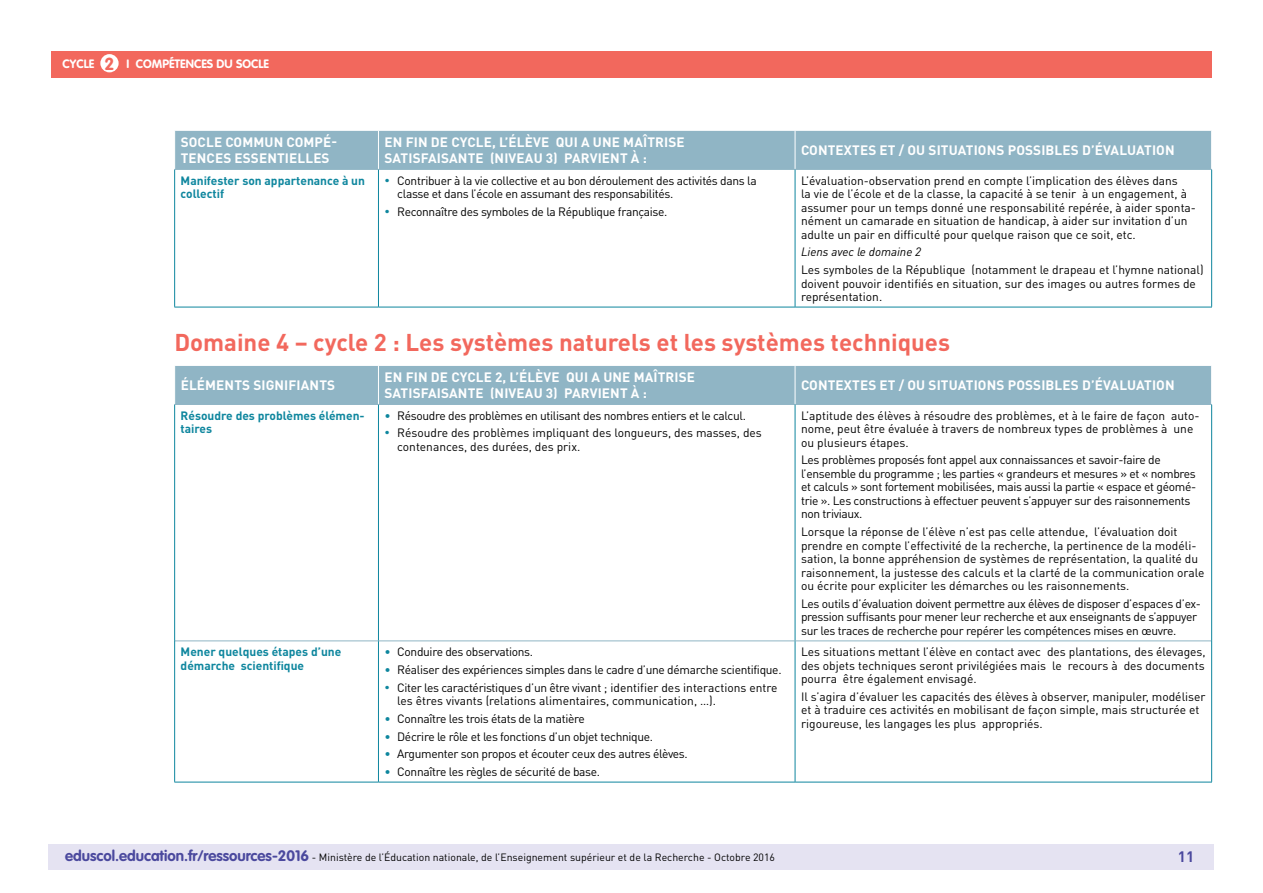
<style>
.page{position:relative;width:1263px;height:893px;background:#fff}
.page>*{position:absolute;margin:0;border:0;box-sizing:border-box;transform-origin:0 0}
._03_Titre_de_niveau{font:700 24px "DIN Pro";color:#f2685d}
.t1{font:700 17.25px "VAG Rounded Std";color:#f2685d}
.t2{font:700 15px "DIN Pro";color:#4b499e}
.Titre_têtière_tablea{font:700 13.5px/16.2px "DIN Pro";letter-spacing:.01em;color:#fff}
.Texte_courant_tablea{font:12px/13.5px "DIN Pro";letter-spacing:-.01em;color:#000}
.Texte_gras_bleu{font:700 12px/13.5px "DIN Pro";color:#0e869e}
.t3{font:700 12px "VAG Rounded Std";color:#fff}
.Texte_courant_tablea-2{font:italic 12px "DIN Pro";color:#000}
.t4{font:10.5px "DIN Pro";color:#000}
.s1{color:#0e869e}
.s2{font-family:"VAG Rounded Std";font-weight:700;font-size:15px;color:#4b499e}
</style>
<div class="page">
<div style="left:49px;top:844px;width:1165px;height:26px;background:#e5e3f2"></div>
<div style="left:51px;top:51px;width:1161px;height:27px;background:#f2685d"></div>
<div style="left:100px;top:54px;width:19px;height:18px;background:#fff;border-radius:50%"></div>
<div style="left:175px;top:131px;width:1036px;height:38px;background:#90b5c5"></div>
<hr style="left:378px;top:131px;width:1px;height:38px;background:#fff">
<hr style="left:795px;top:131px;width:1px;height:38px;background:#fff">
<hr style="left:174px;top:169px;width:204px;height:1px;background:#90b5c5">
<hr style="left:378px;top:169px;width:417px;height:1px;background:#90b5c5">
<hr style="left:795px;top:169px;width:417px;height:1px;background:#90b5c5">
<hr style="left:174px;top:170px;width:1px;height:137px;background:#0e869e">
<hr style="left:378px;top:170px;width:1px;height:137px;background:#0e869e">
<hr style="left:795px;top:170px;width:1px;height:137px;background:#0e869e">
<hr style="left:1211px;top:170px;width:1px;height:137px;background:#0e869e">
<hr style="left:174px;top:307px;width:204px;height:1px;background:#0e869e">
<hr style="left:378px;top:307px;width:417px;height:1px;background:#0e869e">
<hr style="left:795px;top:307px;width:417px;height:1px;background:#0e869e">
<div style="left:175px;top:366px;width:1036px;height:38px;background:#90b5c5"></div>
<hr style="left:378px;top:366px;width:1px;height:38px;background:#fff">
<hr style="left:795px;top:366px;width:1px;height:38px;background:#fff">
<hr style="left:174px;top:404px;width:204px;height:1px;background:#90b5c5">
<hr style="left:378px;top:404px;width:417px;height:1px;background:#90b5c5">
<hr style="left:795px;top:404px;width:417px;height:1px;background:#90b5c5">
<hr style="left:175px;top:641px;width:203px;height:1px;background:#90b5c5">
<hr style="left:378px;top:641px;width:417px;height:1px;background:#90b5c5">
<hr style="left:795px;top:641px;width:416px;height:1px;background:#90b5c5">
<hr style="left:174px;top:405px;width:1px;height:236px;background:#0e869e">
<hr style="left:378px;top:405px;width:1px;height:236px;background:#0e869e">
<hr style="left:795px;top:405px;width:1px;height:236px;background:#0e869e">
<hr style="left:1211px;top:405px;width:1px;height:236px;background:#0e869e">
<hr style="left:174px;top:641px;width:1px;height:141px;background:#0e869e">
<hr style="left:378px;top:641px;width:1px;height:141px;background:#0e869e">
<hr style="left:795px;top:641px;width:1px;height:141px;background:#0e869e">
<hr style="left:1211px;top:641px;width:1px;height:141px;background:#0e869e">
<hr style="left:174px;top:782px;width:204px;height:1px;background:#0e869e">
<hr style="left:378px;top:782px;width:417px;height:1px;background:#0e869e">
<hr style="left:795px;top:782px;width:417px;height:1px;background:#0e869e">
<p class="t3" style="left:63px;top:57px;width:33px">CYCLE</p>
<p class="t3" style="left:127px;top:57px;width:144px">I COMPÉTENCES DU SOCLE</p>
<h2 class="t1" style="left:105px;top:53px;width:11px">2</h2>
<p class="Titre_têtière_tablea" style="left:181px;top:134px;width:158px">SOCLE COMMUN COMPÉ-<br>TENCES ESSENTIELLES</p>
<p class="Titre_têtière_tablea" style="left:384px;top:134px;width:302px">EN FIN DE CYCLE, L’ÉLÈVE QUI A UNE MAÎTRISE<br>SATISFAISANTE (NIVEAU 3) PARVIENT À :</p>
<p class="Titre_têtière_tablea" style="left:801px;top:142px;width:375px">CONTEXTES ET / OU SITUATIONS POSSIBLES D’ÉVALUATION</p>
<p class="Texte_gras_bleu" style="left:181px;top:173px;width:186px">Manifester son appartenance à un collectif</p>
<p class="Texte_courant_tablea" style="left:397px;top:173px;width:361px;text-indent:-13px"><span class="s1">•</span> Contribuer à la vie collective et au bon déroulement des activités dans la classe et dans l’école en assumant des responsabilités.</p>
<p class="Texte_courant_tablea" style="left:384px;top:204px;width:284px"><span class="s1">•</span> Reconnaître des symboles de la République française.</p>
<p class="Texte_courant_tablea" style="left:801px;top:173px;width:396px">L’évaluation-observation prend en compte l’implication des élèves dans<br>la vie de l’école et de la classe, la capacité à se tenir à un engagement, à assumer pour un temps donné une responsabilité repérée, à aider sponta&shy;nément un camarade en situation de handicap, à aider sur invitation d’un adulte un pair en difficulté pour quelque raison que ce soit, etc.</p>
<p class="Texte_courant_tablea-2" style="left:801px;top:245px;width:122px">Liens avec le domaine 2</p>
<p class="Texte_courant_tablea" style="left:801px;top:263px;width:404px">Les symboles de la République (notamment le drapeau et l’hymne national) doivent pouvoir identifiés en situation, sur des images ou autres formes de représentation.</p>
<p class="_03_Titre_de_niveau" style="left:174px;top:327px;width:777px">Domaine 4 – cycle 2 : Les systèmes naturels et les systèmes techniques</p>
<p class="Titre_têtière_tablea" style="left:181px;top:377px;width:156px">ÉLÉMENTS SIGNIFIANTS</p>
<p class="Titre_têtière_tablea" style="left:384px;top:369px;width:312px">EN FIN DE CYCLE 2, L’ÉLÈVE QUI A UNE MAÎTRISE<br>SATISFAISANTE (NIVEAU 3) PARVIENT À :</p>
<p class="Titre_têtière_tablea" style="left:801px;top:377px;width:375px">CONTEXTES ET / OU SITUATIONS POSSIBLES D’ÉVALUATION</p>
<p class="Texte_gras_bleu" style="left:181px;top:408px;width:186px">Résoudre des problèmes élémen&shy;taires</p>
<p class="Texte_courant_tablea" style="left:384px;top:408px;width:363px"><span class="s1">•</span> Résoudre des problèmes en utilisant des nombres entiers et le calcul.</p>
<p class="Texte_courant_tablea" style="left:801px;top:408px;width:400px">L’aptitude des élèves à résoudre des problèmes, et à le faire de façon auto&shy;nome, peut être évaluée à travers de nombreux types de problèmes à une ou plusieurs étapes.</p>
<p class="Texte_courant_tablea" style="left:801px;top:453px;width:397px">Les problèmes proposés font appel aux connaissances et savoir-faire de l’ensemble du programme ; les parties « grandeurs et mesures » et « nombres et calculs » sont fortement mobilisées, mais aussi la partie « espace et géomé&shy;trie ». Les constructions à effectuer peuvent s’appuyer sur des raisonnements non triviaux.</p>
<p class="Texte_courant_tablea" style="left:801px;top:525px;width:405px">Lorsque la réponse de l’élève n’est pas celle attendue, l’évaluation doit prendre en compte l’effectivité de la recherche, la pertinence de la modéli&shy;sation, la bonne appréhension de systèmes de représentation, la qualité du raisonnement, la justesse des calculs et la clarté de la communication orale ou écrite pour expliciter les démarches ou les raisonnements.</p>
<p class="Texte_courant_tablea" style="left:801px;top:597px;width:401px">Les outils d’évaluation doivent permettre aux élèves de disposer d’espaces d’ex&shy;pression suffisants pour mener leur recherche et aux enseignants de s’appuyer sur les traces de recherche pour repérer les compétences mises en œuvre.</p>
<p class="Texte_courant_tablea" style="left:397px;top:426px;width:366px;text-indent:-13px"><span class="s1">•</span> Résoudre des problèmes impliquant des longueurs, des masses, des contenances, des durées, des prix.</p>
<p class="Texte_gras_bleu" style="left:181px;top:645px;width:162px">Mener quelques étapes d’une démarche scientifique</p>
<p class="Texte_courant_tablea" style="left:384px;top:645px;width:150px"><span class="s1">•</span> Conduire des observations.</p>
<p class="Texte_courant_tablea" style="left:384px;top:662px;width:399px"><span class="s1">•</span> Réaliser des expériences simples dans le cadre d’une démarche scientifique.</p>
<p class="Texte_courant_tablea" style="left:397px;top:680px;width:382px;text-indent:-13px"><span class="s1">•</span> Citer les caractéristiques d’un être vivant ; identifier des interactions entre les êtres vivants (relations alimentaires, communication, …).</p>
<p class="Texte_courant_tablea" style="left:384px;top:711px;width:202px"><span class="s1">•</span> Connaître les trois états de la matière</p>
<p class="Texte_courant_tablea" style="left:384px;top:729px;width:270px"><span class="s1">•</span> Décrire le rôle et les fonctions d’un objet technique.</p>
<p class="Texte_courant_tablea" style="left:384px;top:747px;width:305px"><span class="s1">•</span> Argumenter son propos et écouter ceux des autres élèves.</p>
<p class="Texte_courant_tablea" style="left:384px;top:765px;width:217px"><span class="s1">•</span> Connaître les règles de sécurité de base.</p>
<p class="Texte_courant_tablea" style="left:801px;top:645px;width:406px;text-align:justify">Les situations mettant l’élève en contact avec des plantations, des élevages, des objets techniques seront privilégiées mais le recours à des documents pourra être également envisagé.</p>
<p class="Texte_courant_tablea" style="left:801px;top:689px;width:406px">Il s’agira d’évaluer les capacités des élèves à observer, manipuler, modéliser et à traduire ces activités en mobilisant de façon simple, mais structurée et rigoureuse, les langages les plus appropriés.</p>
<p class="t4" style="left:65px;top:850px;width:711px"><span class="s2">eduscol.education.fr/ressources-2016</span> - Ministère de l’Éducation nationale, de l’Enseignement supérieur et de la Recherche - Octobre 2016</p>
<p class="t2" style="left:1178px;top:846px;width:18px">11</p>
</div>
